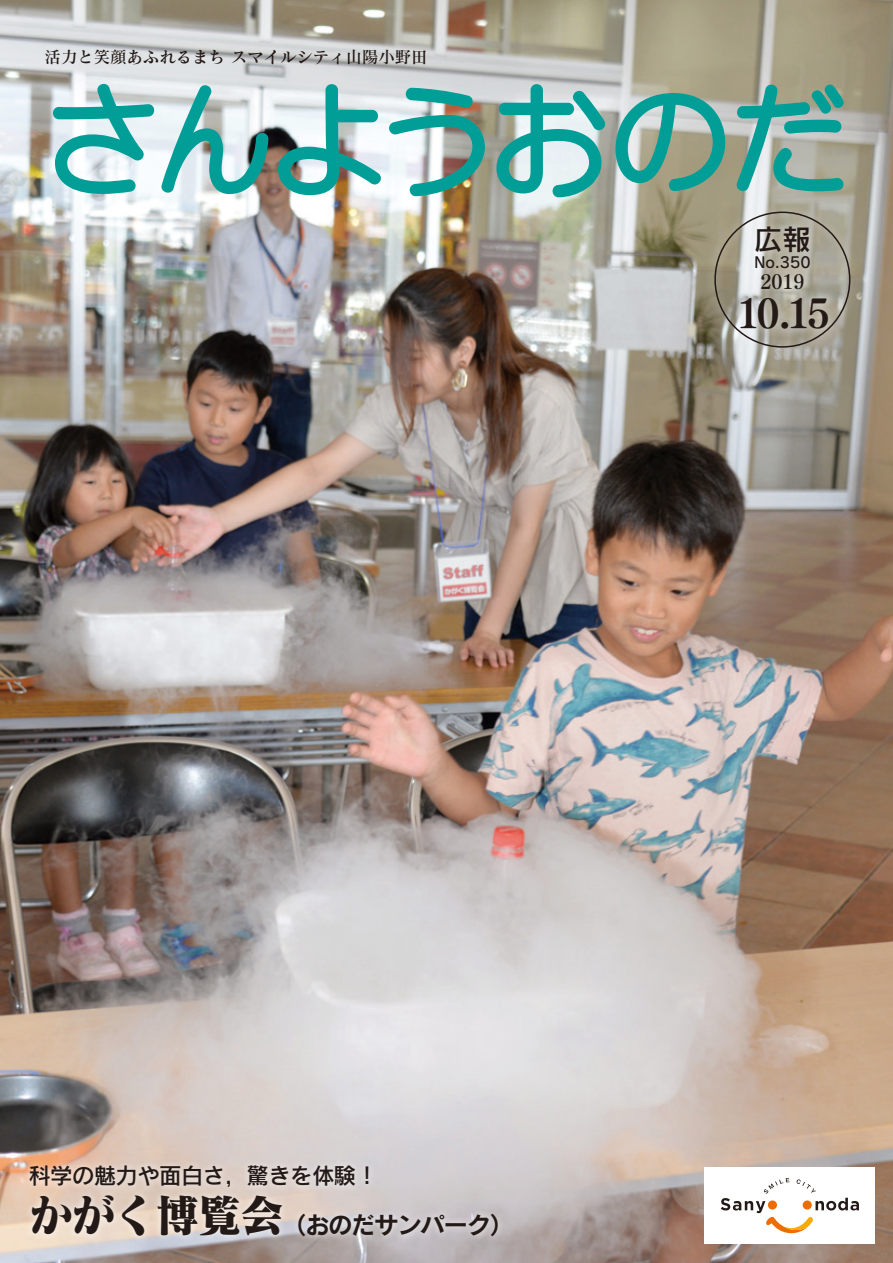
<style>
.page{position:relative;width:893px;height:1263px;background:#fff}
.page>*{position:absolute;margin:0;border:0;box-sizing:border-box;transform-origin:0 0}
.t1{font:120px "Anito Std M";letter-spacing:-.04em;color:#009e97}
.t2{font:39px "Tsuku Min Pro E";color:#231916}
.t3{font:28.5px "Rodin Pro DB";color:#231916}
.t4{font:24px "Rodin Pro B";letter-spacing:-.04em;color:#231916}
.t5{font:22.5px "Rodin Pro DB";letter-spacing:-.03em;color:#231916}
.t6{font:19.5px "Tsuku Min Pro B";color:#231916}
.t7{font:16.5px "Matisse Pro DB";color:#231916}
.t8{font:15px "Rodin Pro DB";color:#231916}
.s1{font-family:"Matisse Pro EB";font-size:45px}
</style>
<div class="page">
<img style="left:0;top:0;width:893px;height:1263px">
<div style="left:705px;top:1167px;width:170px;height:77px;background:#fff"></div>
<svg style="left:721px;top:1165px;width:138px;height:68px"></svg>
<div style="left:803px;top:1200px;width:9px;height:9px;background:#ed6d00;border-radius:50%"></div>
<div style="left:768px;top:1200px;width:9px;height:9px;background:#ed6d00;border-radius:50%"></div>
<div style="left:705px;top:202px;width:155px;height:155px;background:#fff;opacity:.75"></div>
<svg style="left:51px;top:82px;width:219px;height:114px"></svg>
<img style="left:277px;top:83px;width:105px;height:114px">
<img style="left:388px;top:86px;width:98px;height:112px">
<svg style="left:495px;top:83px;width:112px;height:116px;background:#accecb"></svg>
<svg style="left:614px;top:92px;width:113px;height:101px;background:#9ab4a6"></svg>
<svg style="left:735px;top:83px;width:110px;height:110px;background:#95b1a6"></svg>
<div style="left:23px;top:1158px;width:482px;height:85px;background:#fff;opacity:.9"></div>
<p class="t7" style="left:45px;top:46px;width:384px">活力と笑顔あふれるまち スマイルシティ山陽小野田</p>
<p class="t1" style="left:43px;top:65px;width:809px">さんようおのだ</p>
<p class="t3" style="left:754px;top:221px;width:58px">広報</p>
<p class="t8" style="left:754px;top:253px;width:58px">No.350</p>
<p class="t6" style="left:760px;top:266px;width:46px">2019</p>
<p class="t2" style="left:737px;top:283px;width:94px">10.15</p>
<p class="t5" style="left:28px;top:1161px;width:351px">科学の魅力や面白さ，驚きを体験！</p>
<p class="t4" style="left:28px;top:1208px;width:487px"><span class="s1">かがく博覧会</span>（おのだサンパーク）</p>
</div>
